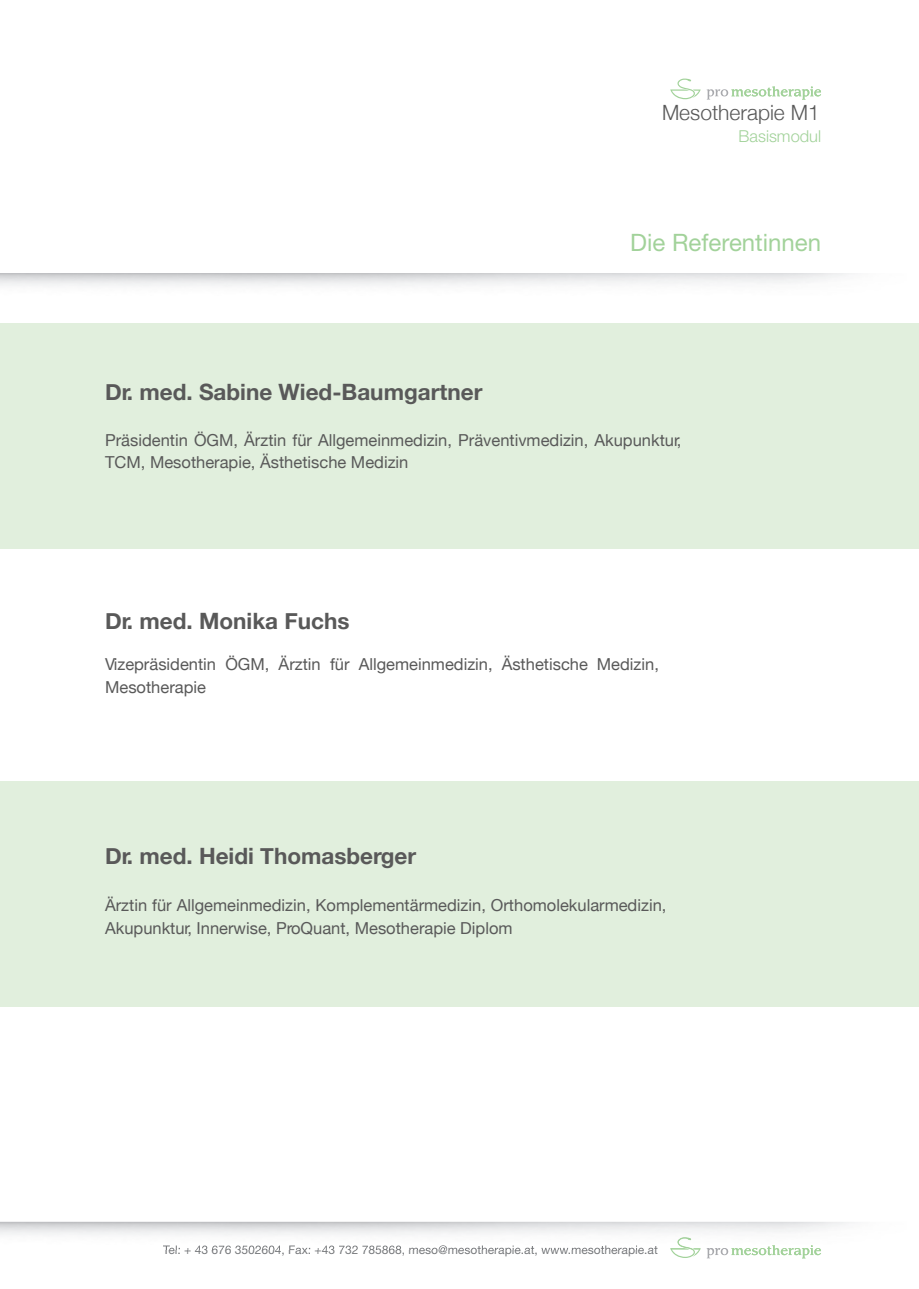
<style>
.page{position:relative;width:919px;height:1289px;background:#fff}
.page>*{position:absolute;margin:0;border:0;box-sizing:border-box;transform-origin:0 0}
.t1{font:24px "Helvetica Neue";color:#a2d29a}
.t2{font:700 22.5px "Helvetica Neue";color:#595959}
.t3{font:300 21px "Helvetica Neue";color:#595959}
.t4{font:16.5px/22.8px "Helvetica Neue";color:#595959}
.t5{font:300 16.5px "Helvetica Neue";color:#a2d29a}
.t6{font:12px "Helvetica Neue";color:#76787b}
</style>
<div class="page">
<div style="left:0;top:323px;width:918px;height:226px;background:#e1efdd"></div>
<div style="left:0;top:781px;width:918px;height:225px;background:#e1efdd"></div>
<svg style="left:706px;top:86px;width:115px;height:14px"></svg>
<svg style="left:670px;top:78px;width:30px;height:21px"></svg>
<img style="left:163px;top:1245px;width:494px;height:4px">
<svg style="left:706px;top:1245px;width:115px;height:13px"></svg>
<svg style="left:670px;top:1237px;width:30px;height:20px"></svg>
<img style="left:670px;top:1237px;width:24px;height:12px">
<p class="t3" style="left:662px;top:100px;width:159px">Mesotherapie M1</p>
<p class="t5" style="left:738px;top:126px;width:84px">Basismodul</p>
<h2 class="t2" style="left:105px;top:378px;width:379px">Dr. med. Sabine Wied-Baumgartner</h2>
<h1 class="t1" style="left:630px;top:228px;width:192px">Die Referentinnen</h1>
<p class="t4" style="left:105px;top:428px;width:578px">Präsidentin ÖGM, Ärztin für Allgemeinmedizin, Präventivmedizin, Akupunktur,<br>TCM, Mesotherapie, Ästhetische Medizin</p>
<h2 class="t2" style="left:105px;top:607px;width:246px">Dr. med. Monika Fuchs</h2>
<p class="t4" style="left:105px;top:653px;width:555px">Vizepräsidentin ÖGM, Ärztin für Allgemeinmedizin, Ästhetische Medizin,<br>Mesotherapie</p>
<h2 class="t2" style="left:105px;top:842px;width:312px">Dr. med. Heidi Thomasberger</h2>
<p class="t4" style="left:105px;top:893px;width:563px">Ärztin für Allgemeinmedizin, Komplementärmedizin, Orthomolekularmedizin,<br>Akupunktur, Innerwise, ProQuant, Mesotherapie Diplom</p>
<p class="t6" style="left:163px;top:1242px;width:496px">Tel: + 43 676 3502604, Fax: +43 732 785868, meso@mesotherapie.at, www.mesotherapie.at</p>
</div>
